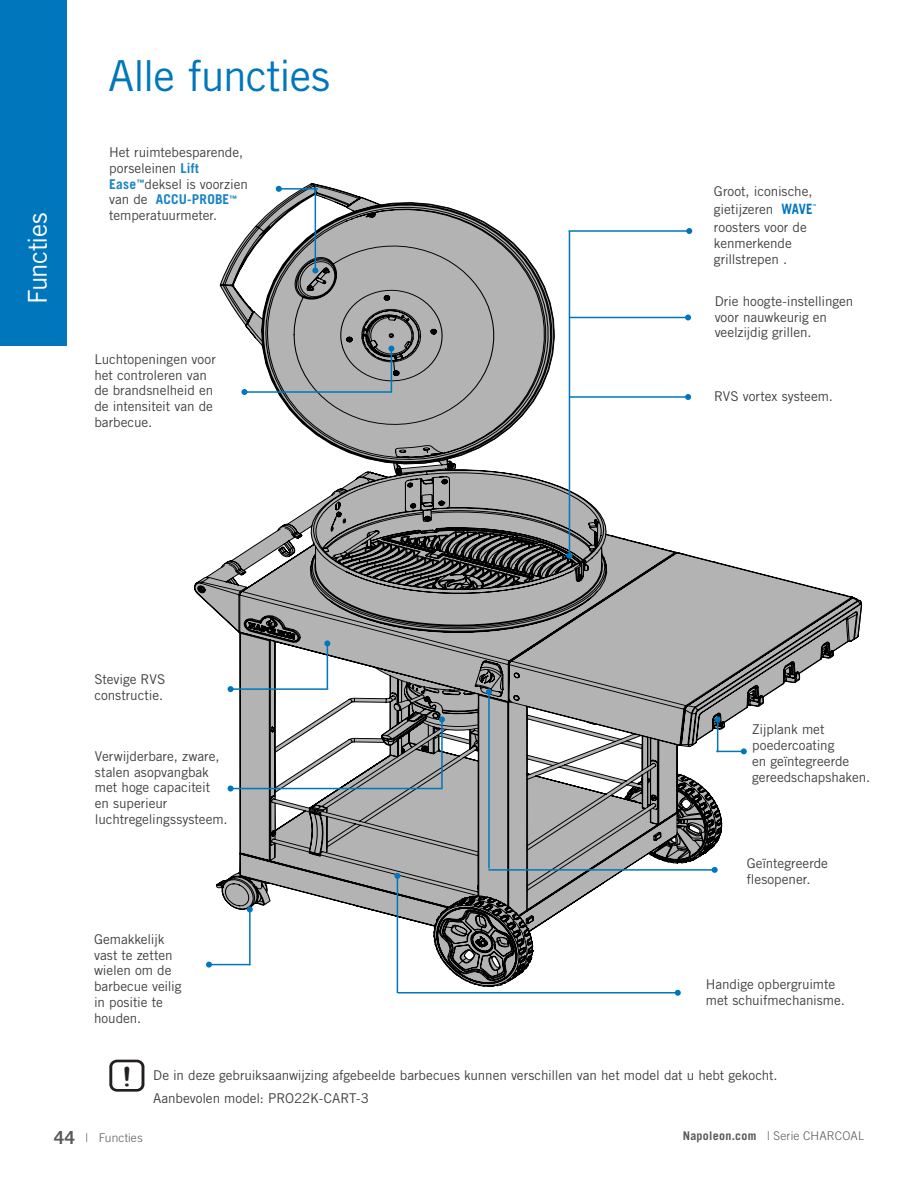
<style>
.page{position:relative;width:918px;height:1188px;background:#fff}
.page>*{position:absolute;margin:0;border:0;box-sizing:border-box;transform-origin:0 0}
.t1{font:42.75px "Trade Gothic LT Std";letter-spacing:-.03em;color:#0076bc}
.t2{font:700 31.95px "Courier New";color:#231f20;scale:.93 1}
.t3{font:25.95px "Trade Gothic LT Std";letter-spacing:-.025em;color:#fff}
.t4{font:13.5px/15.8px "Trade Gothic LT Std";letter-spacing:-.005em;color:#414042}
.t5{font:300 12px "Trade Gothic LT Std";letter-spacing:.015em;color:#58595b}
.t6{font:700 3.75px "Trade Gothic LT Std";color:#0076bc;scale:.9 1}
.s1{font-weight:700;color:#1a84c3}
.s2{font-weight:700;font-size:14.25px;color:#0076bc}
.s3{font-weight:700;font-size:18px}
.s4{font-weight:700}
</style>
<div class="page">
<div style="left:0;top:0;width:68px;height:346px;background:#0076bc"></div>
<svg style="left:568px;top:295px;width:20px;height:176px"></svg>
<svg style="left:220px;top:183px;width:335px;height:266px"></svg>
<svg style="left:471px;top:471px;width:391px;height:226px"></svg>
<svg style="left:199px;top:479px;width:459px;height:414px"></svg>
<div style="left:109px;top:1060px;width:35px;height:32px;border:3px solid #231f20;border-radius:6px"></div>
<hr style="left:569px;top:317px;width:119px;height:1px;background:#0076bc">
<svg style="left:685px;top:314px;width:6px;height:6px"></svg>
<hr style="left:569px;top:230px;width:120px;height:2px;background:#0076bc">
<svg style="left:686px;top:228px;width:6px;height:6px"></svg>
<hr style="left:569px;top:231px;width:1px;height:325px;background:#0076bc">
<svg style="left:234px;top:184px;width:237px;height:297px"></svg>
<hr style="left:209px;top:964px;width:41px;height:1px;background:#0076bc">
<svg style="left:206px;top:962px;width:6px;height:6px"></svg>
<hr style="left:569px;top:396px;width:119px;height:2px;background:#0076bc">
<svg style="left:685px;top:394px;width:6px;height:6px"></svg>
<svg style="left:222px;top:521px;width:542px;height:475px"></svg>
<h3 class="t3" style="left:22px;top:304px;width:93px;rotate:-90deg">Functies</h3>
<h1 class="t1" style="left:108px;top:50px;width:224px">Alle functies</h1>
<p class="t4" style="left:109px;top:144px;width:140px">Het ruimtebesparende, porseleinen <span class="s1">Lift<br>Ease</span><sup>™</sup>deksel is voorzien van de <span class="s1">ACCU-PROBE</span><sup>™ </sup>temperatuurmeter.</p>
<p class="t4" style="left:94px;top:351px;width:123px">Luchtopeningen voor het controleren van de brandsnelheid en de intensiteit van de barbecue.</p>
<p class="t4" style="left:714px;top:182px;width:100px;line-height:18px">Groot, iconische, gietijzeren <span class="s2">WAVE</span></p>
<p class="t6" style="left:813px;top:203px;width:5px">™</p>
<p class="t4" style="left:714px;top:220px;width:94px">roosters voor de kenmerkende grillstrepen .</p>
<p class="t4" style="left:715px;top:293px;width:140px">Drie hoogte-instellingen voor nauwkeurig en veelzijdig grillen.</p>
<p class="t4" style="left:714px;top:388px;width:120px">RVS vortex systeem.</p>
<p class="t4" style="left:94px;top:671px;width:72px">Stevige RVS constructie.</p>
<p class="t4" style="left:95px;top:748px;width:134px">Verwijderbare, zware, stalen asopvangbak met hoge capaciteit en superieur luchtregelingssysteem.</p>
<p class="t4" style="left:94px;top:931px;width:89px">Gemakkelijk vast te zetten wielen om de barbecue veilig in positie te houden.</p>
<p class="t4" style="left:752px;top:722px;width:119px">Zijplank met poedercoating<br>en geïntegreerde gereedschapshaken.</p>
<p class="t4" style="left:747px;top:855px;width:83px">Geïntegreerde flesopener.</p>
<p class="t4" style="left:706px;top:976px;width:141px">Handige opbergruimte met schuifmechanisme.</p>
<h2 class="t2" style="left:118px;top:1056px;width:21px">!</h2>
<p class="t4" style="left:153px;top:1064px;width:626px;line-height:22.5px">De in deze gebruiksaanwijzing afgebeelde barbecues kunnen verschillen van het model dat u hebt gekocht.<br>Aanbevolen model: PRO22K-CART-3</p>
<p class="t5" style="left:54px;top:1131px;width:90px"><span class="s3">44</span> | Functies</p>
<p class="t5" style="left:683px;top:1129px;width:183px"><span class="s4">Napoleon.com</span> | Serie CHARCOAL</p>
</div>
